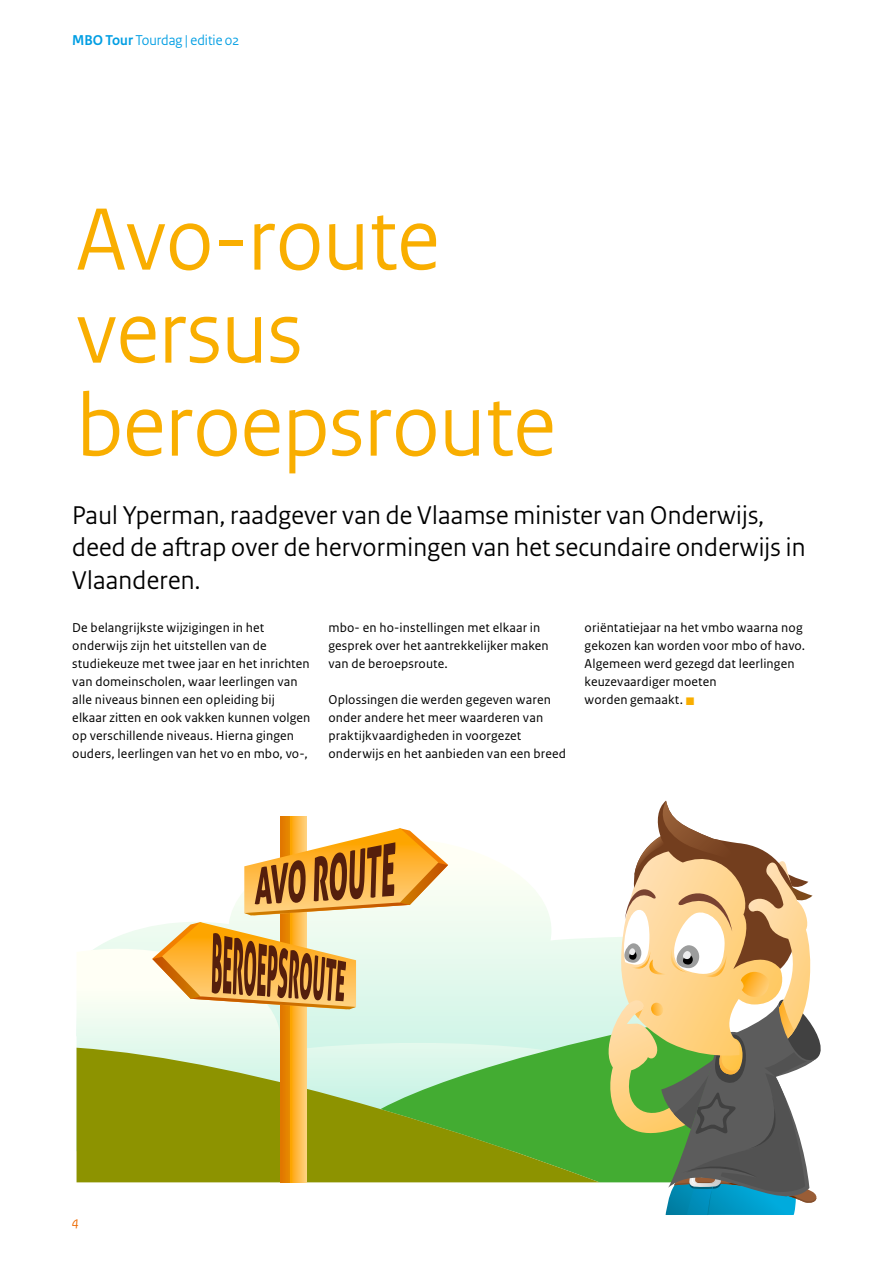
<style>
.page{position:relative;width:893px;height:1263px;background:#fff}
.page>*{position:absolute;margin:0;border:0;box-sizing:border-box;transform-origin:0 0}
.t1{font:93px/93px "Rijksoverheid Sans Heading";color:#f9ae00}
.t2{font:27px/32.4px "Rijksoverheid Sans Heading";letter-spacing:.01em;color:#000}
.t3{font:15px "Rijksoverheid Sans Heading";color:#009ee3}
.t4{font:13.5px/18px "Rijksoverheid Sans Text";letter-spacing:.01em;color:#000}
.t5{font:italic 13.5px "Rijksoverheid Sans Text";color:#ed6a00}
.s1{font-weight:700}
</style>
<div class="page">
<svg style="left:95px;top:864px;width:506px;height:85px"></svg>
<svg style="left:77px;top:949px;width:524px;height:99px"></svg>
<svg style="left:380px;top:1018px;width:221px;height:164px;background:#cdf1df"></svg>
<svg style="left:77px;top:1048px;width:523px;height:134px;background:#88aa34"></svg>
<svg style="left:281px;top:816px;width:10px;height:366px;background:#e68400"></svg>
<svg style="left:291px;top:816px;width:15px;height:366px;background:#feba44"></svg>
<svg style="left:601px;top:800px;width:220px;height:415px"></svg>
<svg style="left:152px;top:922px;width:204px;height:87px;background:#d2a462"></svg>
<svg style="left:244px;top:828px;width:204px;height:87px"></svg>
<p class="t3" style="left:72px;top:32px;width:168px"><span class="s1">MBO Tour</span> Tourdag | editie 02</p>
<h1 class="t1" style="left:77px;top:194px;width:481px">Avo-route versus beroepsroute</h1>
<h2 class="t2" style="left:72px;top:499px;width:735px">Paul Yperman, raadgever van de Vlaamse minister van Onderwijs, deed de aftrap over de hervormingen van het secundaire onderwijs in<br>Vlaanderen.</h2>
<p class="t4" style="left:72px;top:619px;width:240px">De belangrijkste wijzigingen in het onderwijs zijn het uitstellen van de studiekeuze met twee jaar en het inrichten van domeinscholen, waar leerlingen van alle niveaus binnen een opleiding bij elkaar zitten en ook vakken kunnen volgen op verschillende niveaus. Hierna gingen ouders, leerlingen van het vo en mbo, vo-,</p>
<p class="t4" style="left:328px;top:619px;width:222px">mbo- en ho-instellingen met elkaar in gesprek over het aantrekkelijker maken van de beroepsroute.</p>
<p class="t4" style="left:328px;top:691px;width:239px">Oplossingen die werden gegeven waren onder andere het meer waarderen van praktijkvaardigheden in voorgezet onderwijs en het aanbieden van een breed</p>
<p class="t4" style="left:585px;top:619px;width:222px">oriëntatiejaar na het vmbo waarna nog gekozen kan worden voor mbo of havo.<br>Algemeen werd gezegd dat leerlingen keuzevaardiger moeten<br>worden gemaakt.</p>
<p class="t5" style="left:72px;top:1214px;width:8px">4</p>
</div>
